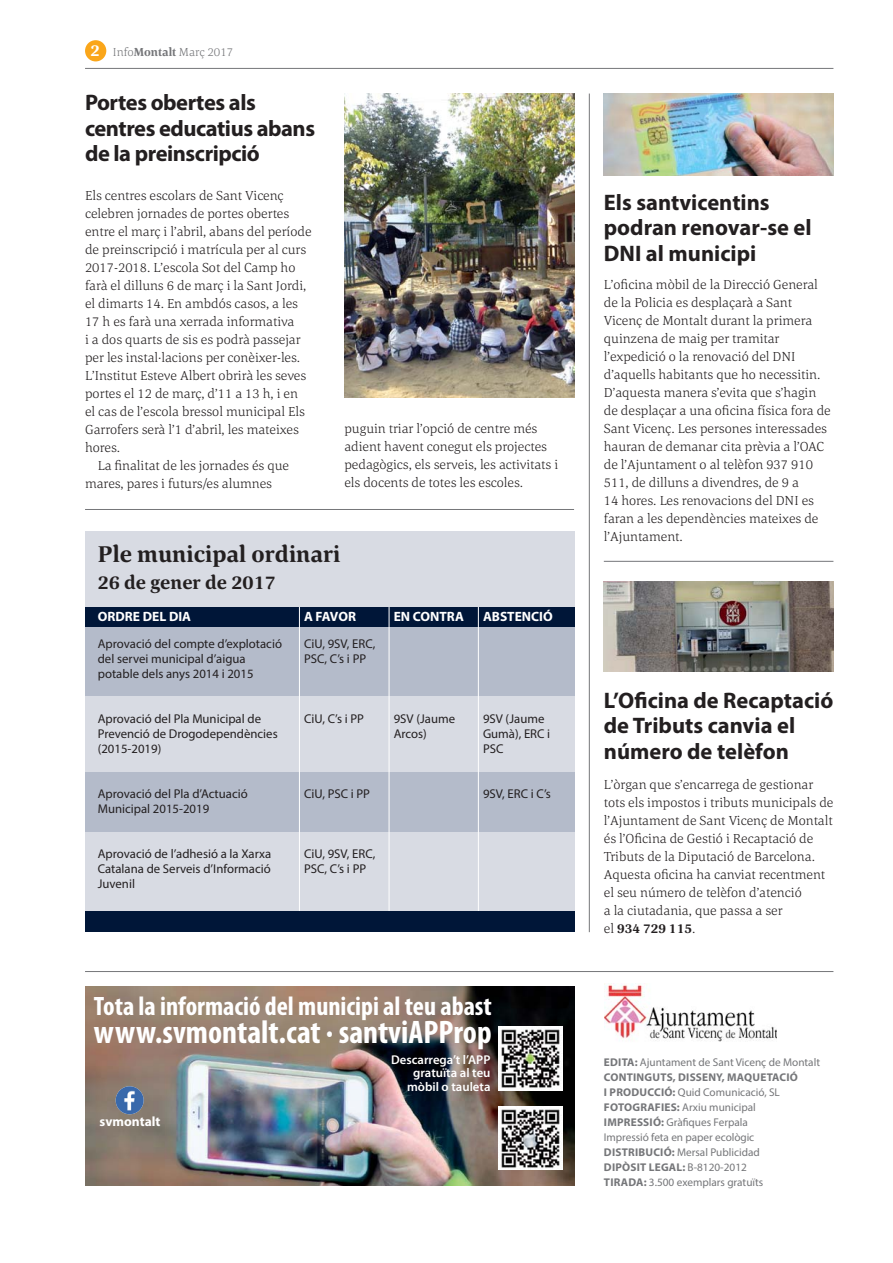
<style>
.page{position:relative;width:893px;height:1263px;background:#fff}
.page>*{position:absolute;margin:0;border:0;box-sizing:border-box;transform-origin:0 0}
.t1{font:700 condensed 32.7px "Myriad Pro";color:#fff}
.t2{font:700 condensed 26.7px "Myriad Pro";color:#fff}
.t3{font:700 23.55px "Corda W01";color:#231f20}
.t4{font:700 22.5px/25.5px "Myriad Pro";color:#231f20}
.t5{font:700 22.5px/25.5px "Myriad Pro";letter-spacing:-.02em;color:#231f20}
.t6{font:700 19.5px "Corda W01";color:#231f20}
.t7{font:300 13.5px/18px "Corda";color:#231f20}
.t8{font:700 13.5px "Myriad Pro";color:#fff}
.t9{font:700 13.5px "Corda W01";color:#231f20}
.t10{font:12.75px/15px "Myriad Pro";color:#231f20}
.t11{font:600 12.75px/13.5px "Myriad Pro";color:#fff;text-align:right}
.t12{font:300 12px "Corda";color:#757679}
.t13{font:11.25px/15px "Myriad Pro";color:#757679}
.s1{font-family:"Corda W01";font-weight:700;font-size:16.5px;color:#fff}
.s2{font-family:"Corda W01";font-weight:700}
.s3{font-family:"Corda";font-weight:300}
.s4{font-weight:700}
</style>
<div class="page">
<div style="left:85px;top:40px;width:21px;height:21px;background:#faa61a;border-radius:50%"></div>
<hr style="left:85px;top:68px;width:748px;height:1px;background:#757679">
<img style="left:85px;top:987px;width:489px;height:199px">
<img style="left:116px;top:1086px;width:28px;height:28px;border-radius:50%">
<img style="left:604px;top:984px;width:173px;height:58px">
<img style="left:499px;top:1027px;width:63px;height:63px">
<img style="left:499px;top:1106px;width:63px;height:64px">
<hr style="left:85px;top:971px;width:748px;height:1px;background:#757679">
<div style="left:85px;top:531px;width:489px;height:382px;background:#d8dbe3"></div>
<img style="left:344px;top:94px;width:230px;height:304px">
<img style="left:604px;top:94px;width:229px;height:82px">
<hr style="left:85px;top:509px;width:489px;height:1px;background:#757679">
<hr style="left:589px;top:94px;width:1px;height:838px;background:#757679">
<img style="left:604px;top:581px;width:229px;height:90px">
<hr style="left:604px;top:561px;width:229px;height:1px;background:#757679">
<div style="left:85px;top:772px;width:489px;height:60px;background:#b4bbca"></div>
<div style="left:85px;top:626px;width:489px;height:70px;background:#b4bbca"></div>
<div style="left:85px;top:607px;width:489px;height:19px;background:#001638"></div>
<hr style="left:299px;top:607px;width:1px;height:304px;background:#fff">
<hr style="left:389px;top:607px;width:1px;height:304px;background:#fff">
<hr style="left:478px;top:607px;width:1px;height:304px;background:#fff">
<div style="left:85px;top:911px;width:489px;height:21px;background:#001638"></div>
<p class="t12" style="left:91px;top:48px;width:144px"><span class="s1">2</span> Info<span class="s2">Montalt</span> Març 2017</p>
<h3 class="t5" style="left:85px;top:90px;width:232px">Portes obertes als centres educatius abans de la preinscripció</h3>
<p class="t7" style="left:85px;top:187px;width:200px">Els centres escolars de Sant Vicenç</p>
<p class="t7" style="left:85px;top:205px;width:206px">celebren jornades de portes obertes</p>
<p class="t7" style="left:85px;top:223px;width:228px">entre el març i l’abril, abans del període</p>
<p class="t7" style="left:85px;top:241px;width:223px">de preinscripció i matrícula per al curs</p>
<p class="t7" style="left:85px;top:259px;width:212px">2017-2018. L’escola Sot del Camp ho</p>
<p class="t7" style="left:85px;top:277px;width:223px">farà el dilluns 6 de març i la Sant Jordi,</p>
<p class="t7" style="left:85px;top:295px;width:214px">el dimarts 14. En ambdós casos, a les</p>
<p class="t7" style="left:85px;top:313px;width:211px">17 h es farà una xerrada informativa</p>
<p class="t7" style="left:85px;top:331px;width:217px">i a dos quarts de sis es podrà passejar</p>
<p class="t7" style="left:85px;top:349px;width:217px">per les instal·lacions per conèixer-les.</p>
<p class="t7" style="left:85px;top:367px;width:223px">L’Institut Esteve Albert obrirà les seves</p>
<p class="t7" style="left:85px;top:385px;width:214px">portes el 12 de març, d’11 a 13 h, i en</p>
<p class="t7" style="left:85px;top:403px;width:221px">el cas de l’escola bressol municipal Els</p>
<p class="t7" style="left:85px;top:421px;width:215px">Garrofers serà l’1 d’abril, les mateixes</p>
<p class="t7" style="left:85px;top:439px;width:37px">hores.</p>
<p class="t7" style="left:98px;top:457px;width:193px">La finalitat de les jornades és que</p>
<p class="t7" style="left:85px;top:475px;width:188px">mares, pares i futurs/es alumnes</p>
<p class="t7" style="left:344px;top:421px;width:215px">puguin triar l’opció de centre més adient havent conegut els projectes pedagògics, els serveis, les activitats i els docents de totes les escoles.</p>
<h3 class="t3" style="left:98px;top:544px;width:244px">Ple municipal ordinari</h3>
<h3 class="t6" style="left:98px;top:574px;width:180px">26 de gener de 2017</h3>
<p class="t8" style="left:98px;top:609px;width:95px">ORDRE DEL DIA</p>
<p class="t10" style="left:98px;top:638px;width:186px">Aprovació del compte d’explotació del servei municipal d’aigua potable dels anys 2014 i 2015</p>
<p class="t10" style="left:98px;top:713px;width:181px">Aprovació del Pla Municipal de<br>Prevenció de Drogodependències (2015-2019)</p>
<p class="t10" style="left:98px;top:788px;width:151px">Aprovació del Pla d’Actuació<br>Municipal 2015-2019</p>
<p class="t10" style="left:98px;top:848px;width:175px;text-align:justify">Aprovació de l’adhesió a la Xarxa Catalana de Serveis d’Informació Juvenil</p>
<p class="t8" style="left:304px;top:609px;width:54px">A FAVOR</p>
<p class="t10" style="left:304px;top:638px;width:73px">CiU, 9SV, ERC,<br>PSC, C’s i PP</p>
<p class="t10" style="left:304px;top:713px;width:61px">CiU, C’s i PP</p>
<p class="t10" style="left:304px;top:788px;width:68px">CiU, PSC i PP</p>
<p class="t10" style="left:304px;top:848px;width:73px">CiU, 9SV, ERC,<br>PSC, C’s i PP</p>
<p class="t8" style="left:394px;top:609px;width:72px">EN CONTRA</p>
<p class="t10" style="left:394px;top:713px;width:63px">9SV (Jaume<br>Arcos)</p>
<p class="t8" style="left:483px;top:609px;width:71px">ABSTENCIÓ</p>
<p class="t10" style="left:483px;top:713px;width:69px">9SV (Jaume<br>Gumà), ERC i<br>PSC</p>
<p class="t10" style="left:483px;top:788px;width:69px">9SV, ERC i C’s</p>
<h2 class="t2" style="left:94px;top:990px;width:399px">Tota la informació del municipi al teu abast</h2>
<h1 class="t1" style="left:94px;top:1012px;width:399px">www.svmontalt.cat · santviAPProp</h1>
<p class="t8" style="left:100px;top:1113px;width:62px">svmontalt</p>
<p class="t11" style="left:391px;top:1052px;width:101px">Descarrega’t l’APP gratuïta al teu mòbil o tauleta</p>
<h3 class="t4" style="left:604px;top:189px;width:209px">Els santvicentins podran renovar-se el<br>DNI al municipi</h3>
<p class="t7" style="left:604px;top:277px;width:228px">L’oficina mòbil de la Direcció General de la Policia es desplaçarà a Sant Vicenç de Montalt durant la primera quinzena de maig per tramitar l’expedició o la renovació del DNI d’aquells habitants que ho necessitin.<br>D’aquesta manera s’evita que s’hagin de desplaçar a una oficina física fora de Sant Vicenç. Les persones interessades hauran de demanar cita prèvia a l’OAC de l’Ajuntament o al telèfon 937 910<br>511, de dilluns a divendres, de 9 a<br>14 hores. Les renovacions del DNI es faran a les dependències mateixes de l’Ajuntament.</p>
<h3 class="t4" style="left:604px;top:687px;width:231px">L’Oficina de Recaptació de Tributs canvia el número de telèfon</h3>
<p class="t7" style="left:604px;top:777px;width:231px">L’òrgan que s’encarrega de gestionar tots els impostos i tributs municipals de l’Ajuntament de Sant Vicenç de Montalt és l’Oficina de Gestió i Recaptació de Tributs de la Diputació de Barcelona.<br>Aquesta oficina ha canviat recentment el seu número de telèfon d’atenció<br>a la ciutadania, que passa a ser</p>
<p class="t9" style="left:604px;top:923px;width:93px"><span class="s3">el</span> 934 729 115<span class="s3">.</span></p>
<p class="t13" style="left:604px;top:1055px;width:218px"><span class="s4">EDITA:</span> Ajuntament de Sant Vicenç de Montalt <span class="s4">CONTINGUTS, DISSENY, MAQUETACIÓ<br>I PRODUCCIÓ:</span> Quid Comunicació, SL <span class="s4">FOTOGRAFIES:</span> Arxiu municipal<br><span class="s4">IMPRESSIÓ:</span> Gràfiques Ferpala<br>Impressió feta en paper ecològic <span class="s4">DISTRIBUCIÓ:</span> Mersal Publicidad<br><span class="s4">DIPÒSIT LEGAL:</span> B-8120-2012<br><span class="s4">TIRADA:</span> 3.500 exemplars gratuïts</p>
</div>
